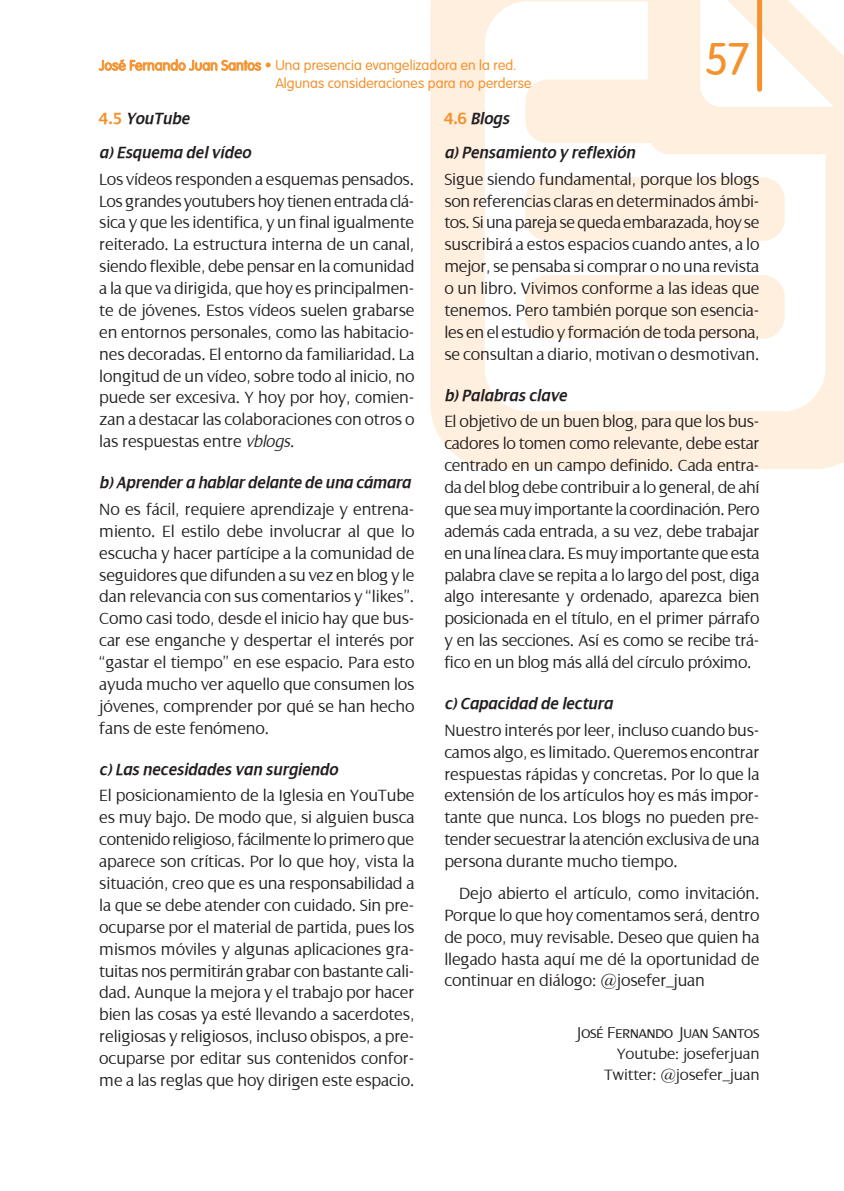
<style>
.page{position:relative;width:844px;height:1191px;background:#fff}
.page>*{position:absolute;margin:0;border:0;box-sizing:border-box;transform-origin:0 0}
.t1{font:300 45.5px "Vag";color:#f5922e}
.t2{font:300 17.5px/21.9px "Dialog";letter-spacing:-.01em;color:#231f20;text-align:justify}
.t3{font:italic 600 17.5px/33.4px "Dialog";letter-spacing:.01em;color:#231f20;scale:.95 1}
.t4{font:16.97px "Dialog Light Small Caps";letter-spacing:-.01em;color:#231f20}
.t5{font:300 16.1px/21px "Dialog";letter-spacing:-.01em;color:#231f20;text-align:right}
.t6{font:300 14px "VAG Rounded Std";letter-spacing:.01em;color:#f5922e}
.s1{font-weight:700;font-style:normal;color:#f5922e}
.s2{font-style:italic}
</style>
<div class="page">
<svg style="left:430px;top:0;width:413px;height:469px"></svg>
<div style="left:525px;top:275px;width:259px;height:63px;background:#feefdf;border-radius:22px"></div>
<div style="left:525px;top:177px;width:259px;height:64px;background:#feefdf;border-radius:22px"></div>
<svg style="left:756px;top:0;width:5px;height:89px"></svg>
<svg style="left:99px;top:59px;width:162px;height:12px"></svg>
<p class="t6" style="left:99px;top:57px;width:419px">José Fernando Juan Santos • Una presencia evangelizadora en la red.</p>
<p class="t6" style="left:275px;top:75px;width:257px">Algunas consideraciones para no perderse</p>
<h1 class="t1" style="left:704px;top:34px;width:46px">57</h1>
<p class="t3" style="left:99px;top:102px;width:161px"><span class="s1">4.5</span> YouTube<br>a) Esquema del vídeo</p>
<p class="t2" style="left:99px;top:168px;width:317px">Los vídeos responden a esquemas pensados.<br>Los grandes youtubers hoy tienen entrada clá&shy;sica y que les identifica, y un final igualmente reiterado. La estructura interna de un canal, siendo flexible, debe pensar en la comunidad a la que va dirigida, que hoy es principalmen&shy;te de jóvenes. Estos vídeos suelen grabarse en entornos personales, como las habitacio&shy;nes decoradas. El entorno da familiaridad. La longitud de un vídeo, sobre todo al inicio, no puede ser excesiva. Y hoy por hoy, comien&shy;zan a destacar las colaboraciones con otros o las respuestas entre <span class="s2">vblogs</span>.</p>
<p class="t3" style="left:99px;top:466px;width:329px">b) Aprender a hablar delante de una cámara</p>
<p class="t2" style="left:99px;top:498px;width:317px">No es fácil, requiere aprendizaje y entrena&shy;miento. El estilo debe involucrar al que lo escucha y hacer partícipe a la comunidad de seguidores que difunden a su vez en blog y le dan relevancia con sus comentarios y “likes”.<br>Como casi todo, desde el inicio hay que bus&shy;car ese enganche y despertar el interés por “gastar el tiempo” en ese espacio. Para esto ayuda mucho ver aquello que consumen los jóvenes, comprender por qué se han hecho fans de este fenómeno.</p>
<p class="t3" style="left:99px;top:752px;width:252px">c) Las necesidades van surgiendo</p>
<p class="t2" style="left:99px;top:785px;width:317px">El posicionamiento de la Iglesia en YouTube es muy bajo. De modo que, si alguien busca contenido religioso, fácilmente lo primero que aparece son críticas. Por lo que hoy, vista la situación, creo que es una responsabilidad a la que se debe atender con cuidado. Sin pre&shy;ocuparse por el material de partida, pues los mismos móviles y algunas aplicaciones gra&shy;tuitas nos permitirán grabar con bastante cali&shy;dad. Aunque la mejora y el trabajo por hacer bien las cosas ya esté llevando a sacerdotes, religiosas y religiosos, incluso obispos, a pre&shy;ocuparse por editar sus contenidos confor&shy;me a las reglas que hoy dirigen este espacio.</p>
<p class="t3" style="left:444px;top:102px;width:202px"><span class="s1">4.6</span> Blogs<br>a) Pensamiento y reflexión</p>
<p class="t2" style="left:444px;top:168px;width:317px">Sigue siendo fundamental, porque los blogs son referencias claras en determinados ámbi&shy;tos. Si una pareja se queda embarazada, hoy se suscribirá a estos espacios cuando antes, a lo mejor, se pensaba si comprar o no una revista o un libro. Vivimos conforme a las ideas que tenemos. Pero también porque son esencia&shy;les en el estudio y formación de toda persona, se consultan a diario, motivan o desmotivan.</p>
<p class="t3" style="left:444px;top:378px;width:130px">b) Palabras clave</p>
<p class="t2" style="left:444px;top:411px;width:317px">El objetivo de un buen blog, para que los bus&shy;cadores lo tomen como relevante, debe estar centrado en un campo definido. Cada entra&shy;da del blog debe contribuir a lo general, de ahí que sea muy importante la coordinación. Pero además cada entrada, a su vez, debe trabajar en una línea clara. Es muy importante que esta palabra clave se repita a lo largo del post, diga algo interesante y ordenado, aparezca bien posicionada en el título, en el primer párrafo y en las secciones. Así es como se recibe trá&shy;fico en un blog más allá del círculo próximo.</p>
<p class="t3" style="left:444px;top:687px;width:179px">c) Capacidad de lectura</p>
<p class="t2" style="left:444px;top:719px;width:317px">Nuestro interés por leer, incluso cuando bus&shy;camos algo, es limitado. Queremos encontrar respuestas rápidas y concretas. Por lo que la extensión de los artículos hoy es más impor&shy;tante que nunca. Los blogs no pueden pre&shy;tender secuestrar la atención exclusiva de una persona durante mucho tiempo.</p>
<p class="t2" style="left:444px;top:882px;width:317px;text-indent:15px">Dejo abierto el artículo, como invitación.<br>Porque lo que hoy comentamos será, dentro de poco, muy revisable. Deseo que quien ha llegado hasta aquí me dé la oportunidad de continuar en diálogo: @josefer_juan</p>
<p class="t4" style="left:574px;top:1023px;width:186px">José Fernando Juan Santos</p>
<p class="t5" style="left:604px;top:1043px;width:157px">Youtube: joseferjuan<br>Twitter: @josefer_juan</p>
</div>
